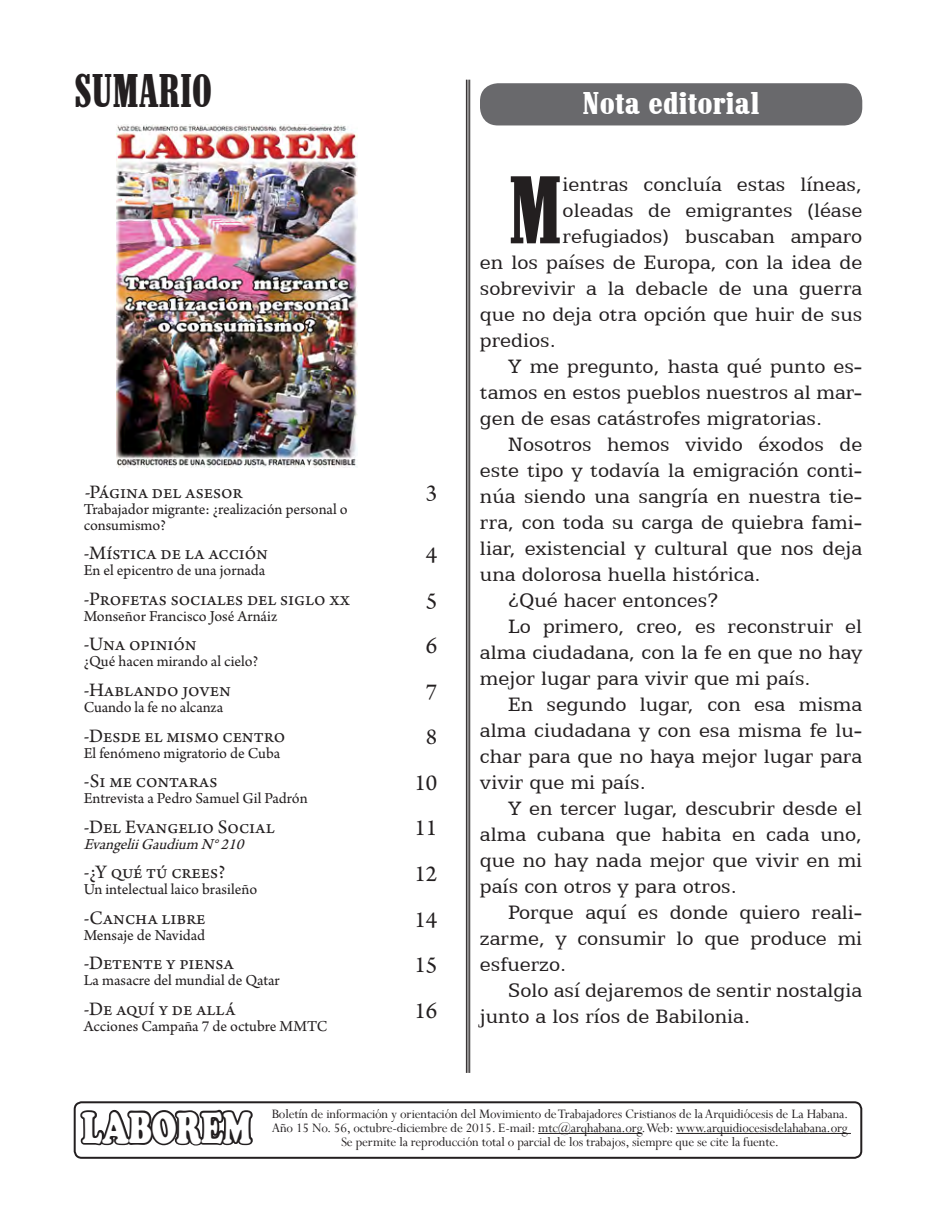
<style>
.page{position:relative;width:936px;height:1224px;background:#fff}
.page>*{position:absolute;margin:0;border:0;box-sizing:border-box;transform-origin:0 0}
.t1{font:98.2px "Marlboro";color:#231f20}
.t2{font:48px "Marlboro";color:#231f20}
.t3{font:900 45px "Cooper";color:#fff;scale:.71 1}
.t4{font:32px "Marlboro";color:#fff;scale:1.25 1}
.t5{font:24px "Arno Pro";color:#231f20}
.t6{font:22px/26px "Egyptian 505 BT";color:#231f20;text-align:justify}
.t7{font:20px "Arno Pro";color:#231f20}
.t8{font:16px/16px "Arno Pro";letter-spacing:-.005em;color:#231f20}
.t9{font:italic 16px "Arno Pro";color:#231f20}
.t10{font:14.4px/14px "Perpetua";letter-spacing:-.01em;color:#231f20;text-align:center}
.s1{font-style:italic}
</style>
<div class="page">
<div style="left:74px;top:1101px;width:788px;height:58px;border:2px solid #231f20;border-radius:7px"></div>
<svg style="left:77px;top:1101px;width:179px;height:58px"></svg>
<hr style="left:538px;top:1133px;width:103px;height:1px;background:#231f20">
<hr style="left:676px;top:1133px;width:175px;height:1px;background:#231f20">
<hr style="left:469px;top:80px;width:1px;height:993px;background:#231f20">
<hr style="left:468px;top:80px;width:1px;height:993px;background:#231f20">
<hr style="left:466px;top:80px;width:1px;height:993px;background:#231f20">
<div style="left:480px;top:83px;width:382px;height:42px;background:#69696c;border-radius:18px"></div>
<img style="left:117px;top:124px;width:241px;height:343px">
<p class="t2" style="left:74px;top:65px;width:140px">SUMARIO</p>
<p class="t4" style="left:583px;top:86px;width:143px">Nota editorial</p>
<p class="t7" style="left:84px;top:480px;width:160px"><span class="s1">-</span>Página del asesor</p>
<p class="t8" style="left:84px;top:502px;width:266px">Trabajador migrante: ¿realización personal o consumismo?</p>
<p class="t7" style="left:84px;top:542px;width:186px">-Mística de la acción</p>
<p class="t8" style="left:84px;top:563px;width:183px">En el epicentro de una jornada</p>
<p class="t7" style="left:84px;top:587px;width:268px">-Profetas sociales del siglo xx</p>
<p class="t8" style="left:84px;top:609px;width:195px">Monseñor Francisco José Arnáiz</p>
<p class="t7" style="left:84px;top:633px;width:115px">-Una opinión</p>
<p class="t8" style="left:84px;top:655px;width:176px">¿Qué hacen mirando al cielo?</p>
<p class="t7" style="left:84px;top:679px;width:149px">-Hablando joven</p>
<p class="t8" style="left:84px;top:700px;width:141px">Cuando la fe no alcanza</p>
<p class="t7" style="left:84px;top:724px;width:203px">-Desde el mismo centro</p>
<p class="t8" style="left:84px;top:746px;width:198px">El fenómeno migratorio de Cuba</p>
<p class="t7" style="left:84px;top:770px;width:135px">-Si me contaras</p>
<p class="t8" style="left:84px;top:791px;width:226px">Entrevista a Pedro Samuel Gil Padrón</p>
<p class="t7" style="left:84px;top:815px;width:193px">-Del Evangelio Social</p>
<p class="t9" style="left:84px;top:835px;width:167px">EvangeliiGaudium N°210</p>
<p class="t7" style="left:84px;top:861px;width:143px">-¿Y qué tú crees?</p>
<p class="t8" style="left:84px;top:882px;width:175px">Un intelectual laico brasileño</p>
<p class="t7" style="left:84px;top:906px;width:123px">-Cancha libre</p>
<p class="t8" style="left:84px;top:928px;width:123px">Mensaje de Navidad</p>
<p class="t7" style="left:84px;top:952px;width:152px">-Detente y piensa</p>
<p class="t8" style="left:84px;top:973px;width:198px">La masacre del mundial de Qatar</p>
<p class="t7" style="left:84px;top:998px;width:153px">-De aquí y de allá</p>
<p class="t8" style="left:84px;top:1019px;width:245px">Acciones Campaña 7 de octubre MMTC</p>
<p class="t5" style="left:426px;top:480px;width:13px">3</p>
<p class="t5" style="left:426px;top:541px;width:13px">4</p>
<p class="t5" style="left:426px;top:587px;width:13px">5</p>
<p class="t5" style="left:426px;top:632px;width:13px">6</p>
<p class="t5" style="left:426px;top:678px;width:13px">7</p>
<p class="t5" style="left:426px;top:723px;width:13px">8</p>
<p class="t5" style="left:414px;top:769px;width:24px">10</p>
<p class="t5" style="left:414px;top:815px;width:24px">11</p>
<p class="t5" style="left:414px;top:860px;width:24px">12</p>
<p class="t5" style="left:414px;top:906px;width:24px">14</p>
<p class="t5" style="left:414px;top:951px;width:24px">15</p>
<p class="t5" style="left:414px;top:997px;width:24px">16</p>
<p class="t1" style="left:508px;top:157px;width:56px">M</p>
<p class="t6" style="left:563px;top:171px;width:301px">ientras concluía estas líneas,</p>
<p class="t6" style="left:563px;top:197px;width:301px">oleadas de emigrantes (léase</p>
<p class="t6" style="left:563px;top:223px;width:301px">refugiados) buscaban amparo</p>
<p class="t6" style="left:480px;top:249px;width:384px">en los países de Europa, con la idea de</p>
<p class="t6" style="left:480px;top:275px;width:384px">sobrevivir a la debacle de una guerra</p>
<p class="t6" style="left:480px;top:301px;width:384px">que no deja otra opción que huir de sus</p>
<p class="t6" style="left:480px;top:327px;width:77px">predios.</p>
<p class="t6" style="left:480px;top:353px;width:384px;text-indent:28px">Y me pregunto, hasta qué punto es&shy;tamos en estos pueblos nuestros al mar&shy;gen de esas catástrofes migratorias.</p>
<p class="t6" style="left:480px;top:431px;width:384px;text-indent:28px">Nosotros hemos vivido éxodos de este tipo y todavía la emigración conti&shy;núa siendo una sangría en nuestra tie&shy;rra, con toda su carga de quiebra fami&shy;liar, existencial y cultural que nos deja una dolorosa huella histórica.</p>
<p class="t6" style="left:508px;top:587px;width:211px">¿Qué hacer entonces?</p>
<p class="t6" style="left:480px;top:613px;width:384px;text-indent:28px">Lo primero, creo, es reconstruir el alma ciudadana, con la fe en que no hay mejor lugar para vivir que mi país.</p>
<p class="t6" style="left:480px;top:691px;width:384px;text-indent:28px">En segundo lugar, con esa misma alma ciudadana y con esa misma fe lu&shy;char para que no haya mejor lugar para vivir que mi país.</p>
<p class="t6" style="left:480px;top:795px;width:384px;text-indent:28px">Y en tercer lugar, descubrir desde el alma cubana que habita en cada uno, que no hay nada mejor que vivir en mi país con otros y para otros.</p>
<p class="t6" style="left:480px;top:899px;width:384px;text-indent:28px">Porque aquí es donde quiero reali&shy;zarme, y consumir lo que produce mi esfuerzo.</p>
<p class="t6" style="left:480px;top:977px;width:384px;text-indent:28px">Solo así dejaremos de sentir nostalgia junto a los ríos de Babilonia.</p>
<h3 class="t3" style="left:82px;top:1101px;width:240px">LABOREM</h3>
<p class="t10" style="left:272px;top:1107px;width:578px">Boletín de información y orientación del Movimiento de Trabajadores Cristianos de la Arquidiócesis de La Habana.<br>Año 15 No. 56, octubre-diciembre de 2015. E-mail: mtc@arqhabana.org. Web: www.arquidiocesisdelahabana.org<br>Se permite la reproducción total o parcial de los trabajos, siempre que se cite la fuente.</p>
</div>
